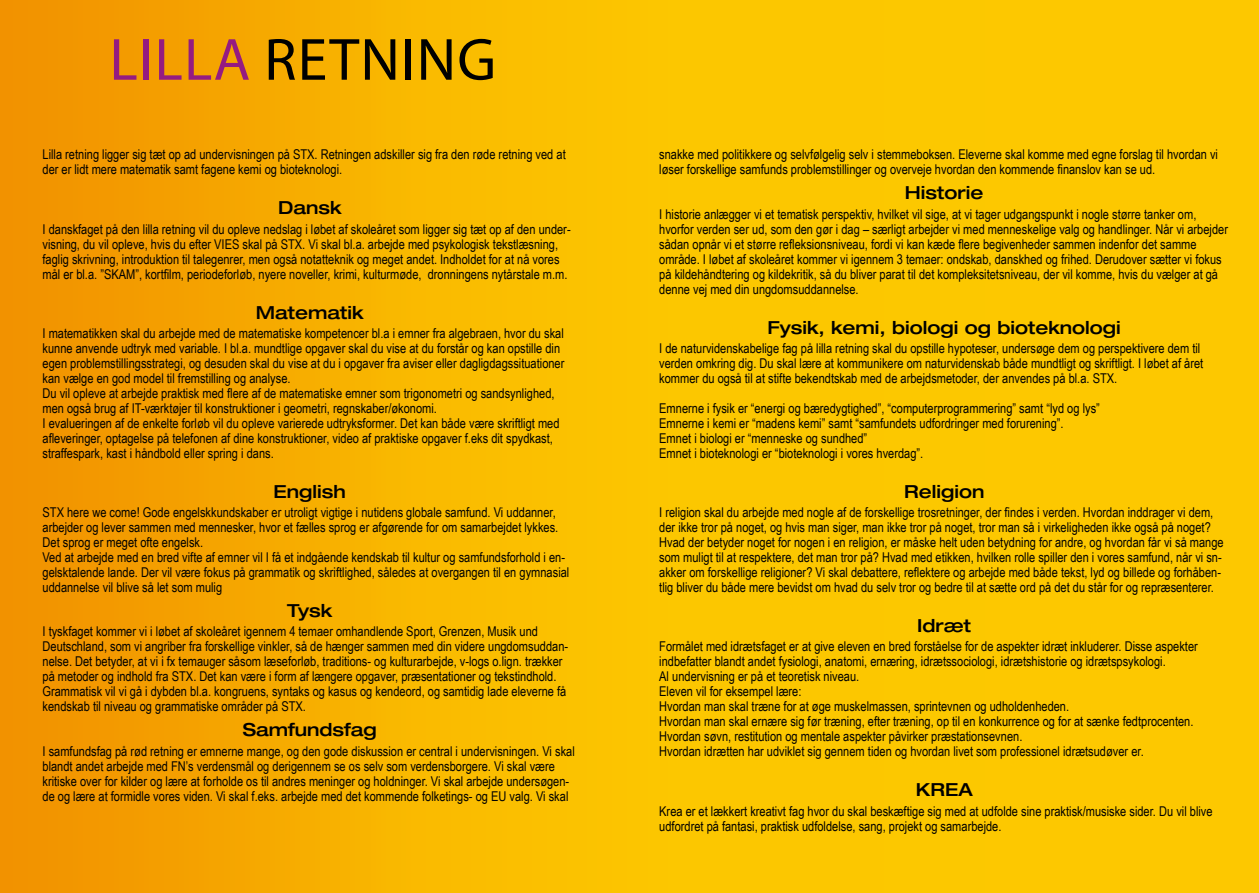
<style>
.page{position:relative;width:1259px;height:893px;background:#fff}
.page>*{position:absolute;margin:0;border:0;box-sizing:border-box;transform-origin:0 0}
.t1{font:60px "Myriad Pro";letter-spacing:.02em;color:#000}
.t2{font:500 expanded 18px "Helvetica Neue LT Std";color:#000}
.t3{font:13.5px/15px "Arial Narrow";color:#000}
.s1{color:#951b81}
</style>
<div class="page">
<div style="left:0;top:0;width:1259px;height:893px;background:linear-gradient(to right,#f49f00,#ffd500)"></div>
<h1 class="t1" style="left:109px;top:23px;width:388px"><span class="s1">LILLA</span> RETNING</h1>
<p class="t3" style="left:43px;top:147px;width:525px">Lilla retning ligger sig tæt op ad undervisningen på STX. Retningen adskiller sig fra den røde retning ved at der er lidt mere matematik samt fagene kemi og bioteknologi.</p>
<h2 class="t2" style="left:278px;top:197px;width:65px">Dansk</h2>
<p class="t3" style="left:43px;top:221px;width:530px">I danskfaget på den lilla retning vil du opleve nedslag i løbet af skoleåret som ligger sig tæt op af den under&shy;visning, du vil opleve, hvis du efter VIES skal på STX. Vi skal bl.a. arbejde med psykologisk tekstlæsning, faglig skrivning, introduktion til talegenrer, men også notatteknik og meget andet. Indholdet for at nå vores mål er bl.a. ”SKAM”, kortfilm, periodeforløb, nyere noveller, krimi, kulturmøde, dronningens nytårstale m.m.</p>
<h2 class="t2" style="left:256px;top:301px;width:109px">Matematik</h2>
<p class="t3" style="left:43px;top:325px;width:523px">I matematikken skal du arbejde med de matematiske kompetencer bl.a i emner fra algebraen, hvor du skal kunne anvende udtryk med variable. I bl.a. mundtlige opgaver skal du vise at du forstår og kan opstille din egen problemstillingsstrategi, og desuden skal du vise at du i opgaver fra aviser eller dagligdagssituationer kan vælge en god model til fremstilling og analyse.<br>Du vil opleve at arbejde praktisk med flere af de matematiske emner som trigonometri og sandsynlighed, men også brug af IT-værktøjer til konstruktioner i geometri, regnskaber/økonomi.<br>I evalueringen af de enkelte forløb vil du opleve varierede udtryksformer. Det kan både være skriftligt med afleveringer, optagelse på telefonen af dine konstruktioner, video af praktiske opgaver f.eks dit spydkast, straffespark, kast i håndbold eller spring i dans.</p>
<h2 class="t2" style="left:274px;top:480px;width:74px">English</h2>
<p class="t3" style="left:43px;top:504px;width:528px">STX here we come! Gode engelskkundskaber er utroligt vigtige i nutidens globale samfund. Vi uddanner, arbejder og lever sammen med mennesker, hvor et fælles sprog er afgørende for om samarbejdet lykkes.<br>Det sprog er meget ofte engelsk.<br>Ved at arbejde med en bred vifte af emner vil I få et indgående kendskab til kultur og samfundsforhold i en&shy;gelsktalende lande. Der vil være fokus på grammatik og skriftlighed, således at overgangen til en gymnasial uddannelse vil blive så let som mulig</p>
<h2 class="t2" style="left:287px;top:600px;width:47px">Tysk</h2>
<p class="t3" style="left:43px;top:624px;width:527px">I tyskfaget kommer vi i løbet af skoleåret igennem 4 temaer omhandlende Sport, Grenzen, Musik und Deutschland, som vi angriber fra forskellige vinkler, så de hænger sammen med din videre ungdomsuddan&shy;nelse. Det betyder, at vi i fx temauger såsom læseforløb, traditions- og kulturarbejde, v-logs o.lign. trækker på metoder og indhold fra STX. Det kan være i form af længere opgaver, præsentationer og tekstindhold.<br>Grammatisk vil vi gå i dybden bl.a. kongruens, syntaks og kasus og kendeord, og samtidig lade eleverne få kendskab til niveau og grammatiske områder på STX.</p>
<h2 class="t2" style="left:243px;top:719px;width:136px">Samfundsfag</h2>
<p class="t3" style="left:43px;top:743px;width:534px">I samfundsfag på rød retning er emnerne mange, og den gode diskussion er central i undervisningen. Vi skal blandt andet arbejde med FN’s verdensmål og derigennem se os selv som verdensborgere. Vi skal være kritiske over for kilder og lære at forholde os til andres meninger og holdninger. Vi skal arbejde undersøgen&shy;de og lære at formidle vores viden. Vi skal f.eks. arbejde med det kommende folketings- og EU valg. Vi skal</p>
<p class="t3" style="left:659px;top:147px;width:560px">snakke med politikkere og selvfølgelig selv i stemmeboksen. Eleverne skal komme med egne forslag til hvordan vi løser forskellige samfunds problemstillinger og overveje hvordan den kommende finanslov kan se ud.</p>
<h2 class="t2" style="left:905px;top:182px;width:80px">Historie</h2>
<p class="t3" style="left:659px;top:206px;width:570px">I historie anlægger vi et tematisk perspektiv, hvilket vil sige, at vi tager udgangspunkt i nogle større tanker om, hvorfor verden ser ud, som den gør i dag – særligt arbejder vi med menneskelige valg og handlinger. Når vi arbejder sådan opnår vi et større refleksionsniveau, fordi vi kan kæde flere begivenheder sammen indenfor det samme område. I løbet af skoleåret kommer vi igennem 3 temaer: ondskab, danskhed og frihed. Derudover sætter vi fokus på kildehåndtering og kildekritik, så du bliver parat til det kompleksitetsniveau, der vil komme, hvis du vælger at gå denne vej med din ungdomsuddannelse.</p>
<h2 class="t2" style="left:767px;top:316px;width:355px">Fysik, kemi, biologi og bioteknologi</h2>
<p class="t3" style="left:659px;top:340px;width:545px">I de naturvidenskabelige fag på lilla retning skal du opstille hypoteser, undersøge dem og perspektivere dem til verden omkring dig. Du skal lære at kommunikere om naturvidenskab både mundtligt og skriftligt. I løbet af året kommer du også til at stifte bekendtskab med de arbejdsmetoder, der anvendes på bl.a. STX.</p>
<p class="t3" style="left:659px;top:400px;width:442px">Emnerne i fysik er “energi og bæredygtighed”, “computerprogrammering” samt “lyd og lys” Emnerne i kemi er “madens kemi” samt “samfundets udfordringer med forurening”.<br>Emnet i biologi er “menneske og sundhed”<br>Emnet i bioteknologi er “bioteknologi i vores hverdag”.</p>
<h2 class="t2" style="left:904px;top:480px;width:82px">Religion</h2>
<p class="t3" style="left:659px;top:504px;width:566px">I religion skal du arbejde med nogle af de forskellige trosretninger, der findes i verden. Hvordan inddrager vi dem, der ikke tror på noget, og hvis man siger, man ikke tror på noget, tror man så i virkeligheden ikke også på noget?<br>Hvad der betyder noget for nogen i en religion, er måske helt uden betydning for andre, og hvordan får vi så mange som muligt til at respektere, det man tror på? Hvad med etikken, hvilken rolle spiller den i vores samfund, når vi sn&shy;akker om forskellige religioner? Vi skal debattere, reflektere og arbejde med både tekst, lyd og billede og forhåben&shy;tlig bliver du både mere bevidst om hvad du selv tror og bedre til at sætte ord på det du står for og repræsenterer.</p>
<h2 class="t2" style="left:917px;top:615px;width:55px">Idræt</h2>
<p class="t3" style="left:659px;top:639px;width:540px">Formålet med idrætsfaget er at give eleven en bred forståelse for de aspekter idræt inkluderer. Disse aspekter indbefatter blandt andet fysiologi, anatomi, ernæring, idrætssociologi, idrætshistorie og idrætspsykologi.<br>Al undervisning er på et teoretisk niveau.<br>Eleven vil for eksempel lære:<br>Hvordan man skal træne for at øge muskelmassen, sprintevnen og udholdenheden.<br>Hvordan man skal ernære sig før træning, efter træning, op til en konkurrence og for at sænke fedtprocenten.<br>Hvordan søvn, restitution og mentale aspekter påvirker præstationsevnen.<br>Hvordan idrætten har udviklet sig gennem tiden og hvordan livet som professionel idrætsudøver er.</p>
<h2 class="t2" style="left:915px;top:779px;width:59px">KREA</h2>
<p class="t3" style="left:659px;top:803px;width:555px">Krea er et lækkert kreativt fag hvor du skal beskæftige sig med at udfolde sine praktisk/musiske sider. Du vil blive udfordret på fantasi, praktisk udfoldelse, sang, projekt og samarbejde.</p>
</div>
